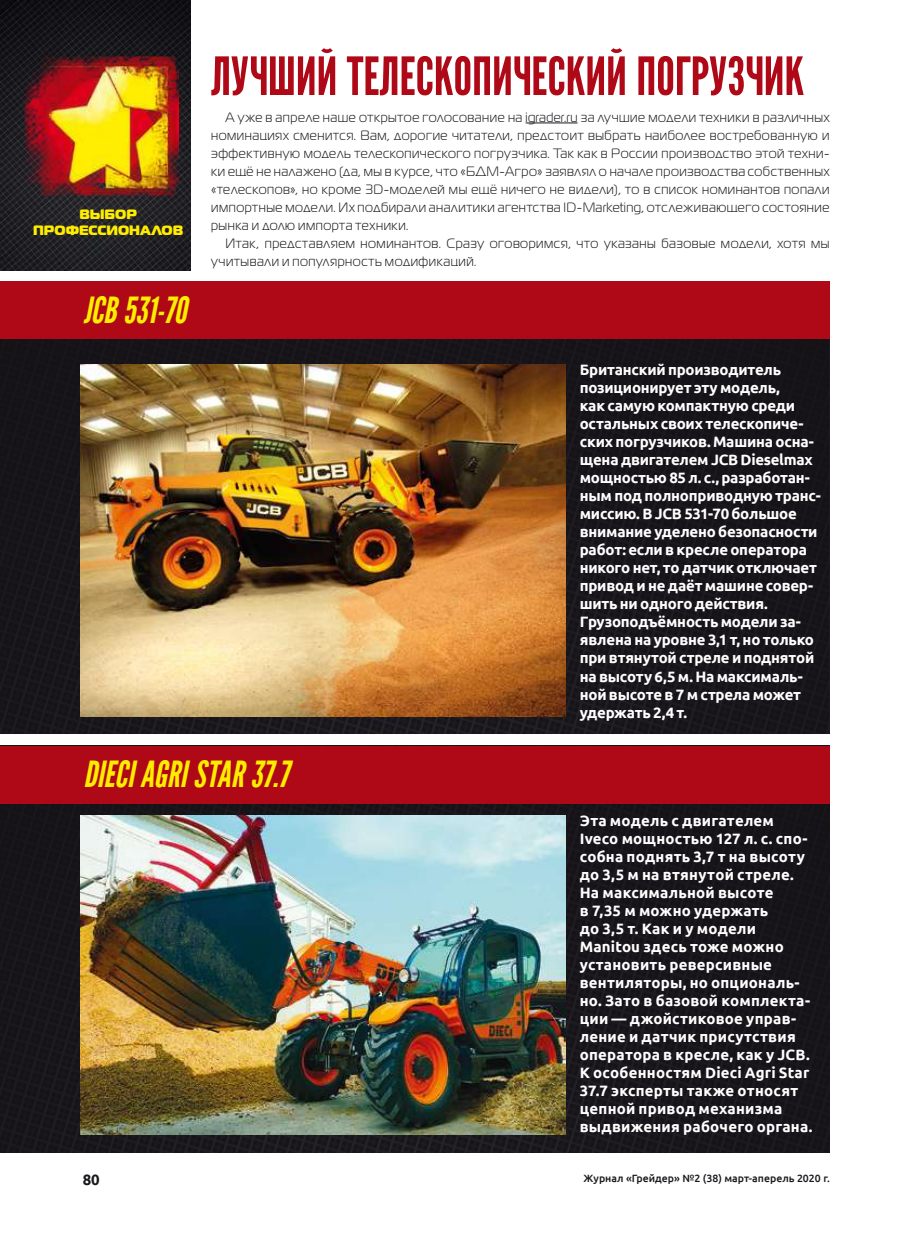
<style>
.page{position:relative;width:915px;height:1234px;background:#fff}
.page>*{position:absolute;margin:0;border:0;box-sizing:border-box;transform-origin:0 0}
.t1{font:52.5px "League Gothic";color:#af0917}
.t2{font:italic 36px "League Gothic";color:#ffed00}
.t3{font:700 15px/18px "Ubuntu";letter-spacing:-.01em;color:#fff}
.t4{font:700 15px/18px "Ubuntu";letter-spacing:.015em;color:#fff}
.t5{font:700 15px "Ubuntu";color:#1a171c}
.t6{font:13.5px/18px "Magistral C";letter-spacing:.04em;color:#1a171c;text-align:justify}
.t7{font:13.5px/16.2px "ft 40";color:#ffed00;text-align:center}
.t8{font:500 10.5px "Ubuntu";color:#1a171c}
</style>
<div class="page">
<img style="left:0;top:0;width:190px;height:270px">
<img style="left:25px;top:53px;width:154px;height:148px">
<hr style="left:525px;top:123px;width:52px;height:1px;background:#1a171c">
<div style="left:0;top:282px;width:829px;height:451px;background:#1a171c"></div>
<div style="left:0;top:745px;width:829px;height:407px;background:#1a171c"></div>
<div style="left:0;top:281px;width:829px;height:58px;background:#af0917"></div>
<div style="left:0;top:745px;width:829px;height:58px;background:#af0917"></div>
<img style="left:81px;top:364px;width:484px;height:352px">
<img style="left:81px;top:815px;width:484px;height:319px">
<p class="t7" style="left:33px;top:205px;width:152px">ВЫБОР<br>ПРОФЕССИОНАЛОВ</p>
<h2 class="t2" style="left:83px;top:289px;width:113px">JCB531-70</h2>
<h1 class="t1" style="left:211px;top:46px;width:594px">ЛУЧШИЙ ТЕЛЕСКОПИЧЕСКИЙ ПОГРУЗЧИК</h1>
<p class="t6" style="left:211px;top:108px;width:619px;text-indent:14px">А уже в апреле наше открытое голосование на igrader.ru за лучшие модели техники в различных номинациях сменится. Вам, дорогие читатели, предстоит выбрать наиболее востребованную и эффективную модель телескопического погрузчика. Так как в России производство этой техни&shy;ки ещё не налажено (да, мы в курсе, что «БДМ-Агро» заявлял о начале производства собственных «телескопов», но кроме 3D-моделей мы ещё ничего не видели), то в список номинантов попали импортные модели. Их подбирали аналитики агентства ID-Marketing, отслеживающего состояние рынка и долю импорта техники.</p>
<p class="t6" style="left:211px;top:234px;width:619px;text-indent:14px">Итак, представляем номинантов. Сразу оговоримся, что указаны базовые модели, хотя мы учитывали и популярность модификаций.</p>
<p class="t3" style="left:579px;top:360px;width:242px">Британский производитель позиционирует эту модель,<br>как самую компактную среди остальных своих телескопиче&shy;ских погрузчиков. Машина осна&shy;щена двигателем JCB Dieselmax мощностью 85 л. с., разработан&shy;ным под полноприводную транс&shy;миссию. В JCB 531-70 большое внимание уделено безопасности работ: если в кресле оператора никого нет, то датчик отключает привод и не даёт машине совер&shy;шить ни одного действия.<br>Грузоподъёмность модели за&shy;явлена на уровне 3,1 т, но только при втянутой стреле и поднятой на высоту 6,5 м. На максималь&shy;ной высоте в 7 м стрела может удержать 2,4 т.</p>
<h2 class="t2" style="left:83px;top:753px;width:215px">DIECIAGRISTAR37.7</h2>
<p class="t4" style="left:579px;top:810px;width:234px">Эта модель с двигателем<br>Iveco мощностью 127 л. с. спо&shy;собна поднять 3,7 т на высоту до 3,5 м на втянутой стреле.<br>На максимальной высоте<br>в 7,35 м можно удержать<br>до 3,5 т. Как и у модели<br>Manitou здесь тоже можно установить реверсивные вентиляторы, но опциональ&shy;но. Зато в базовой комплекта&shy;ции — джойстиковое управ&shy;ление и датчик присутствия оператора в кресле, как у JCB.<br>К особенностям Dieci Agri Star<br>37.7 эксперты также относят цепной привод механизма выдвижения рабочего органа.</p>
<p class="t5" style="left:83px;top:1169px;width:19px">80</p>
<p class="t8" style="left:583px;top:1171px;width:248px">Журнал «Грейдер» №2 (38) март-аперель 2020 г.</p>
</div>
